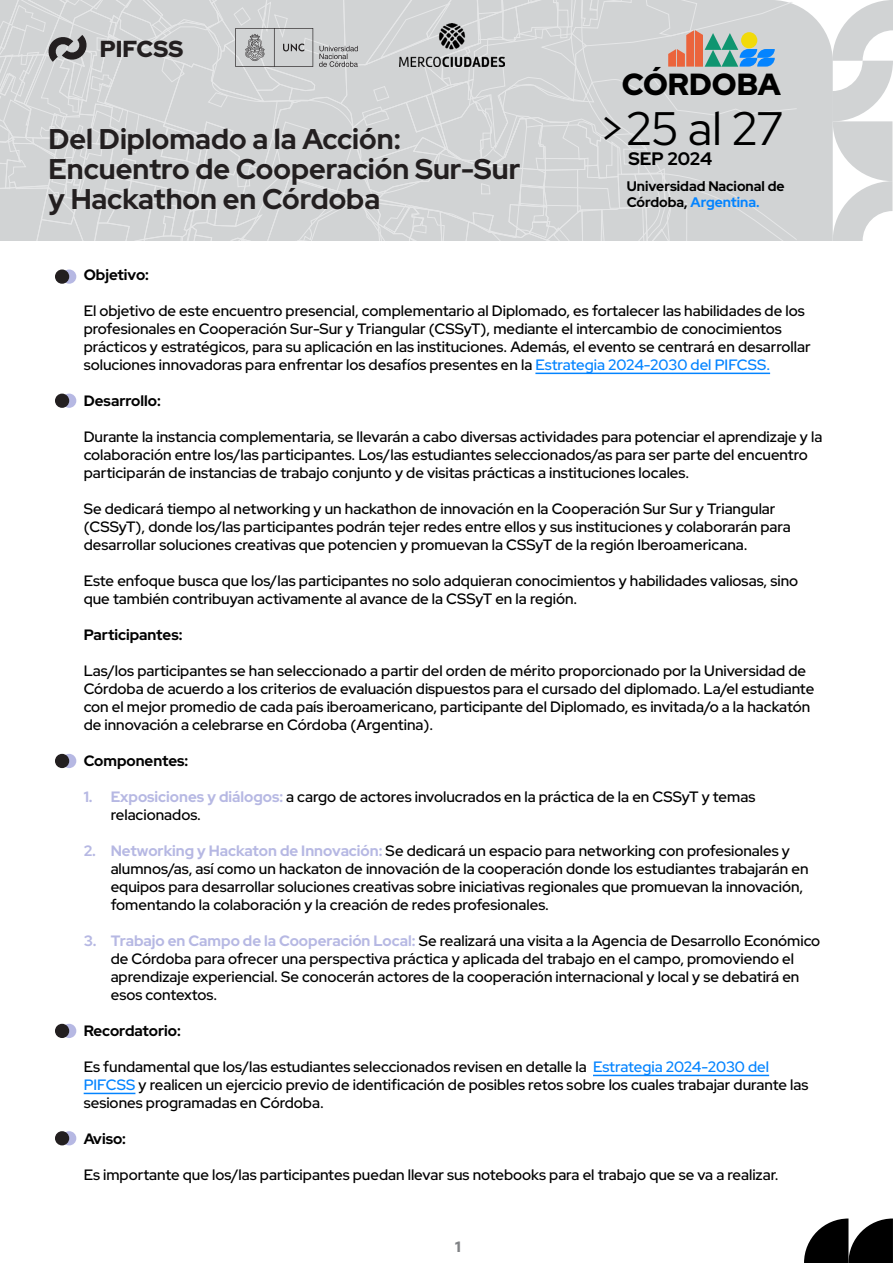
<style>
.page{position:relative;width:893px;height:1263px;background:#fff}
.page>*{position:absolute;margin:0;border:0;box-sizing:border-box;transform-origin:0 0}
.t1{font:46.95px "Red Hat Display";color:#000}
.t2{font:900 30.45px "Red Hat Display";color:#000}
.t3{font:700 28.5px/30px "Red Hat Display";color:#231f20}
.t4{font:900 23.1px "Red Hat Display";color:#231f20}
.t5{font:800 18px "Red Hat Display";color:#000}
.t6{font:500 15px/18px "Red Hat Display";color:#000}
.t7{font:700 15px "Red Hat Display";color:#000}
.t8{font:900 15px "Red Hat Display";color:#808285}
.t9{font:800 13.8px/15.8px "Red Hat Display";color:#000}
.s1{color:#0484ff}
.s2{font-weight:700;color:#b6b8e3}
</style>
<div class="page">
<div style="left:797px;top:6px;width:35px;height:235px;background:#d1d3d4"></div>
<hr style="left:535px;top:373px;width:235px;height:1px;background:#0484ff">
<hr style="left:593px;top:1075px;width:176px;height:1px;background:#0484ff">
<hr style="left:84px;top:1093px;width:51px;height:1px;background:#0484ff">
<div style="left:62px;top:269px;width:14px;height:15px;background:#b6b8e3;border-radius:50%"></div>
<div style="left:55px;top:269px;width:14px;height:15px;background:#231f20;border-radius:50%"></div>
<div style="left:62px;top:394px;width:14px;height:14px;background:#b6b8e3;border-radius:50%"></div>
<div style="left:55px;top:394px;width:14px;height:14px;background:#231f20;border-radius:50%"></div>
<div style="left:62px;top:754px;width:14px;height:14px;background:#b6b8e3;border-radius:50%"></div>
<div style="left:55px;top:754px;width:14px;height:14px;background:#231f20;border-radius:50%"></div>
<div style="left:62px;top:1024px;width:14px;height:14px;background:#b6b8e3;border-radius:50%"></div>
<div style="left:55px;top:1024px;width:14px;height:14px;background:#231f20;border-radius:50%"></div>
<div style="left:62px;top:1131px;width:14px;height:14px;background:#b6b8e3;border-radius:50%"></div>
<div style="left:55px;top:1131px;width:14px;height:14px;background:#231f20;border-radius:50%"></div>
<svg style="left:832px;top:0;width:61px;height:241px"></svg>
<svg style="left:804px;top:1218px;width:89px;height:45px"></svg>
<svg style="left:0;top:0;width:797px;height:241px;background:#d0d2d3"></svg>
<h3 class="t4" style="left:100px;top:34px;width:85px">PIFCSS</h3>
<h3 class="t3" style="left:49px;top:123px;width:473px">Del Diplomado a la Acción:<br>Encuentro de Cooperación Sur-Sur y Hackathon en Córdoba</h3>
<h2 class="t2" style="left:622px;top:64px;width:161px">CÓRDOBA</h2>
<h1 class="t1" style="left:598px;top:97px;width:187px">&gt;25 al 27</h1>
<p class="t5" style="left:628px;top:147px;width:85px">SEP 2024</p>
<p class="t9" style="left:627px;top:178px;width:159px">Universidad Nacional de<br>Córdoba, <span class="s1">Argentina.</span></p>
<p class="t7" style="left:84px;top:265px;width:67px">Objetivo:</p>
<p class="t6" style="left:84px;top:302px;width:728px">El objetivo de este encuentro presencial, complementario al Diplomado, es fortalecer las habilidades de los profesionales en Cooperación Sur-Sur y Triangular (CSSyT), mediante el intercambio de conocimientos prácticos y estratégicos, para su aplicación en las instituciones. Además, el evento se centrará en desarrollar soluciones innovadoras para enfrentar los desafíos presentes en la <span class="s1">Estrategia 2024-2030 del PIFCSS.</span></p>
<p class="t7" style="left:84px;top:391px;width:79px">Desarrollo:</p>
<p class="t6" style="left:84px;top:428px;width:740px">Durante la instancia complementaria, se llevarán a cabo diversas actividades para potenciar el aprendizaje y la colaboración entre los/las participantes. Los/las estudiantes seleccionados/as para ser parte del encuentro participarán de instancias de trabajo conjunto y de visitas prácticas a instituciones locales.</p>
<p class="t6" style="left:84px;top:500px;width:709px">Se dedicará tiempo al networking y un hackathon de innovación en la Cooperación Sur Sur y Triangular (CSSyT), donde los/las participantes podrán tejer redes entre ellos y sus instituciones y colaborarán para desarrollar soluciones creativas que potencien y promuevan la CSSyT de la región Iberoamericana.</p>
<p class="t6" style="left:84px;top:572px;width:716px">Este enfoque busca que los/las participantes no solo adquieran conocimientos y habilidades valiosas, sino que también contribuyan activamente al avance de la CSSyT en la región.</p>
<p class="t7" style="left:84px;top:625px;width:100px">Participantes:</p>
<p class="t6" style="left:84px;top:662px;width:732px">Las/los participantes se han seleccionado a partir del orden de mérito proporcionado por la Universidad de Córdoba de acuerdo a los criterios de evaluación dispuestos para el cursado del diplomado. La/el estudiante con el mejor promedio de cada país iberoamericano, participante del Diplomado, es invitada/o a la hackatón de innovación a celebrarse en Córdoba (Argentina).</p>
<p class="t7" style="left:84px;top:751px;width:106px">Componentes:</p>
<p class="t6" style="left:111px;top:788px;width:646px;text-indent:-27px"><span class="s2">1. Exposiciones y diálogos:</span> a cargo de actores involucrados en la práctica de la en CSSyT y temas relacionados.</p>
<p class="t6" style="left:111px;top:842px;width:699px;text-indent:-27px"><span class="s2">2. Networking y Hackaton de Innovación:</span> Se dedicará un espacio para networking con profesionales y alumnos/as, así como un hackaton de innovación de la cooperación donde los estudiantes trabajarán en equipos para desarrollar soluciones creativas sobre iniciativas regionales que promuevan la innovación, fomentando la colaboración y la creación de redes profesionales.</p>
<p class="t6" style="left:111px;top:932px;width:711px;text-indent:-27px"><span class="s2">3. Trabajo en Campo de la Cooperación Local:</span> Se realizará una visita a la Agencia de Desarrollo Económico de Córdoba para ofrecer una perspectiva práctica y aplicada del trabajo en el campo, promoviendo el aprendizaje experiencial. Se conocerán actores de la cooperación internacional y local y se debatirá en esos contextos.</p>
<p class="t7" style="left:84px;top:1021px;width:99px">Recordatorio:</p>
<p class="t6" style="left:84px;top:1058px;width:726px">Es fundamental que los/las estudiantes seleccionados revisen en detalle la <span class="s1">Estrategia 2024-2030 del<br>PIFCSS</span> y realicen un ejercicio previo de identificación de posibles retos sobre los cuales trabajar durante las sesiones programadas en Córdoba.</p>
<p class="t7" style="left:84px;top:1129px;width:44px">Aviso:</p>
<p class="t6" style="left:84px;top:1166px;width:696px">Es importante que los/las participantes puedan llevar sus notebooks para el trabajo que se va a realizar.</p>
<p class="t8" style="left:455px;top:1236px;width:7px">1</p>
</div>
